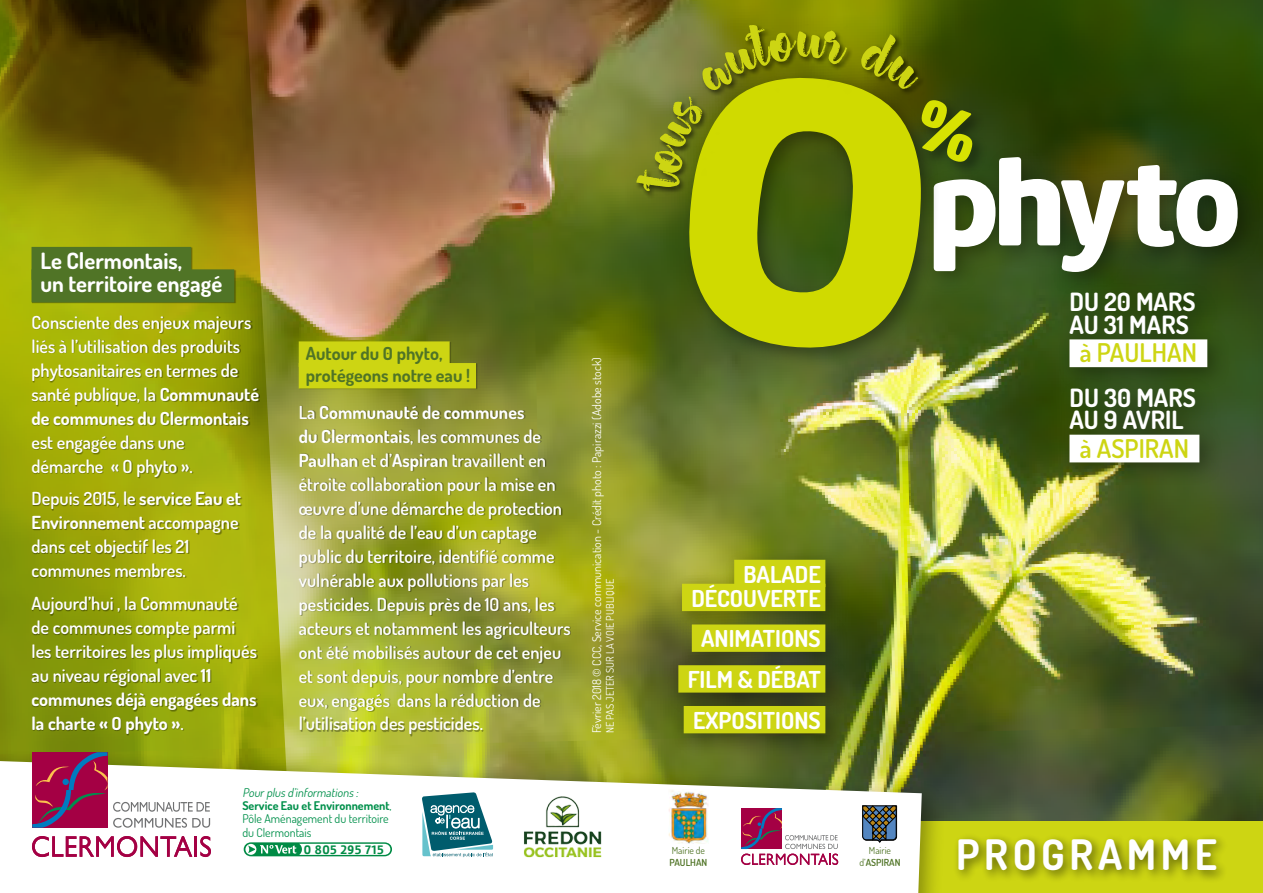
<style>
.page{position:relative;width:1263px;height:893px;background:#fff}
.page>*{position:absolute;margin:0;border:0;box-sizing:border-box;transform-origin:0 0}
.t1{font:125.4px "Amelia Rounded Black";letter-spacing:-.04em;color:#fff}
.t2{font:700 42px "Dosis";letter-spacing:.11em;color:#fff}
.t3{font:600 25.8px "Dosis";color:#cdd513}
.t4{font:700 25.2px/22.5px "Dosis";color:#fff}
.t5{font:700 23.4px/40.8px "Dosis";color:#fff;text-align:right}
.t6{font:700 22.5px/22.5px "Dosis";color:#fff}
.t7{font:600 18px/24px "Dosis";color:#fff}
.t8{font:700 18px/21.6px "Dosis";color:#507426}
.t9{font:700 12.75px "Amelia Rounded";letter-spacing:.045em;color:#008b45}
.t10{font:12px/13.2px "Dosis";color:#00904b}
.t11{font:12px "Dosis";color:#fff}
.t12{font:10.5px "Dosis";color:#fff}
.t13{font:9.75px/12.1px "Dosis";color:#507426;text-align:center}
.t14{font:600 9.75px "Dosis";color:#507426}
.s1{font-weight:700}
.s2{font-style:italic}
.s3{font-weight:600}
</style>
<div class="page">
<img style="left:288px;top:0;width:975px;height:821px">
<svg style="left:0;top:0;width:288px;height:747px;background:#7c7410"></svg>
<div style="left:621px;top:821px;width:642px;height:72px;background:#cdd513"></div>
<div style="left:952px;top:833px;width:276px;height:49px;background:#000;opacity:.55"></div>
<div style="left:0;top:747px;width:946px;height:146px;background:#000;opacity:.35"></div>
<svg style="left:0;top:761px;width:922px;height:132px"></svg>
<svg style="left:862px;top:805px;width:35px;height:37px"></svg>
<svg style="left:741px;top:808px;width:97px;height:57px;background:#d09db5"></svg>
<svg style="left:32px;top:836px;width:160px;height:21px"></svg>
<hr style="left:194px;top:836px;width:3px;height:21px;background:#a40044">
<svg style="left:200px;top:836px;width:11px;height:21px"></svg>
<svg style="left:32px;top:752px;width:178px;height:76px"></svg>
<div style="left:62px;top:779px;width:7px;height:6px;background:#007bc0;border-radius:50%"></div>
<img style="left:668px;top:790px;width:41px;height:54px">
<div style="left:920px;top:145px;width:342px;height:152px;background:#000;opacity:.35"></div>
<div style="left:681px;top:70px;width:259px;height:297px;background:#000;opacity:.35"></div>
<div style="left:918px;top:97px;width:70px;height:80px;background:#2e4c16"></div>
<div style="left:669px;top:547px;width:181px;height:89px;background:#000;opacity:.35"></div>
<div style="left:734px;top:560px;width:91px;height:27px;background:#cdd513"></div>
<div style="left:682px;top:584px;width:143px;height:27px;background:#cdd513"></div>
<div style="left:679px;top:611px;width:171px;height:66px;background:#000;opacity:.35"></div>
<div style="left:692px;top:624px;width:133px;height:28px;background:#cdd513"></div>
<div style="left:666px;top:652px;width:184px;height:66px;background:#000;opacity:.35"></div>
<div style="left:678px;top:665px;width:147px;height:28px;background:#cdd513"></div>
<div style="left:671px;top:693px;width:179px;height:65px;background:#000;opacity:.35"></div>
<div style="left:684px;top:706px;width:141px;height:27px;background:#cdd513"></div>
<div style="left:1057px;top:281px;width:175px;height:111px;background:#2e4c13"></div>
<div style="left:1069px;top:339px;width:138px;height:28px;background:#fff"></div>
<div style="left:1057px;top:376px;width:167px;height:111px;background:#000;opacity:.35"></div>
<div style="left:1069px;top:435px;width:130px;height:27px;background:#fff"></div>
<div style="left:32px;top:248px;width:228px;height:488px;background:#000;opacity:.35"></div>
<div style="left:32px;top:247px;width:159px;height:33px;background:#507426"></div>
<div style="left:32px;top:269px;width:202px;height:33px;background:#507426"></div>
<div style="left:299px;top:342px;width:272px;height:394px;background:#000;opacity:.35"></div>
<div style="left:299px;top:341px;width:151px;height:26px;background:#cdd513"></div>
<div style="left:299px;top:363px;width:177px;height:25px;background:#cdd513"></div>
<svg style="left:242px;top:841px;width:151px;height:16px"></svg>
<svg style="left:244px;top:842px;width:148px;height:14px"></svg>
<svg style="left:422px;top:792px;width:71px;height:65px"></svg>
<img style="left:522px;top:791px;width:79px;height:67px">
<svg style="left:677px;top:67px;width:256px;height:291px;background:#344815"></svg>
<svg style="left:636px;top:22px;width:214px;height:172px;background:#576014"></svg>
<svg style="left:857px;top:28px;width:126px;height:137px;background:#3b4705"></svg>
<p class="t6" style="left:41px;top:249px;width:183px">Le Clermontais,<br>un territoire engagé</p>
<p class="t7" style="left:32px;top:310px;width:229px">Consciente des enjeux majeurs liés à l’utilisation des produits phytosanitaires en termes de santé publique, la <span class="s1">Communauté de communes du Clermontais</span></p>
<p class="t7" style="left:32px;top:430px;width:163px">est engagée dans une démarche « O phyto ».</p>
<p class="t7" style="left:32px;top:486px;width:211px">Depuis 2015, le <span class="s1">service Eau et<br>Environnement</span> accompagne dans cet objectif les 21 communes membres.</p>
<p class="t7" style="left:32px;top:591px;width:227px">Aujourd’hui , la Communauté de communes compte parmi les territoires les plus impliqués au niveau régional avec <span class="s1">11 communes déjà engagées dans la charte « O phyto »</span>.</p>
<p class="t8" style="left:306px;top:342px;width:166px">Autour du 0 phyto, protégeons notre eau !</p>
<p class="t7" style="left:299px;top:399px;width:274px">La <span class="s1">Communauté de communes<br>du Clermontais</span>, les communes de <span class="s1">Paulhan</span> et d’<span class="s1">Aspiran</span> travaillent en étroite collaboration pour la mise en œuvre d’une démarche de protection de la qualité de l’eau d’un captage public du territoire, identifié comme vulnérable aux pollutions par les pesticides. Depuis près de 10 ans, les acteurs et notamment les agriculteurs ont été mobilisés autour de cet enjeu et sont depuis, pour nombre d’entre eux, engagés dans la réduction de l’utilisation des pesticides.</p>
<p class="t10" style="left:242px;top:785px;width:151px"><span class="s2">Pourplusd’informations:<br></span><span class="s1">Service Eau et Environnement</span>,<br>Pôle Aménagement du territoire du Clermontais</p>
<p class="t9" style="left:304px;top:841px;width:81px">0 805 295 715</p>
<p class="t11" style="left:589px;top:733px;width:378px;rotate:-90deg">Février 2018 © CCC, Service communication - Crédit photo : Papirazzi (Adobe stock)</p>
<p class="t12" style="left:603px;top:733px;width:156px;rotate:-90deg">ne pas jeter sur la voie publique</p>
<p class="t5" style="left:691px;top:561px;width:131px;line-height:24px">Balade découverte</p>
<p class="t5" style="left:688px;top:618px;width:135px;text-align:center">animations film &amp; débat expositions</p>
<h1 class="t1" style="left:928px;top:122px;width:315px">phyto</h1>
<h3 class="t4" style="left:1069px;top:290px;width:128px">Du 20 Mars au 31 mars</h3>
<h3 class="t3" style="left:1080px;top:336px;width:119px">à Paulhan</h3>
<h3 class="t4" style="left:1069px;top:386px;width:128px">Du 30 mars au 9 avril</h3>
<h3 class="t3" style="left:1080px;top:431px;width:111px">à aspiran</h3>
<p class="t13" style="left:672px;top:844px;width:35px">Mairie de</p>
<p class="t14" style="left:670px;top:856px;width:39px">Paulhan</p>
<p class="t13" style="left:859px;top:844px;width:43px">Mairie d’<span class="s3">Aspiran</span></p>
<h2 class="t2" style="left:956px;top:828px;width:263px">programme</h2>
</div>
